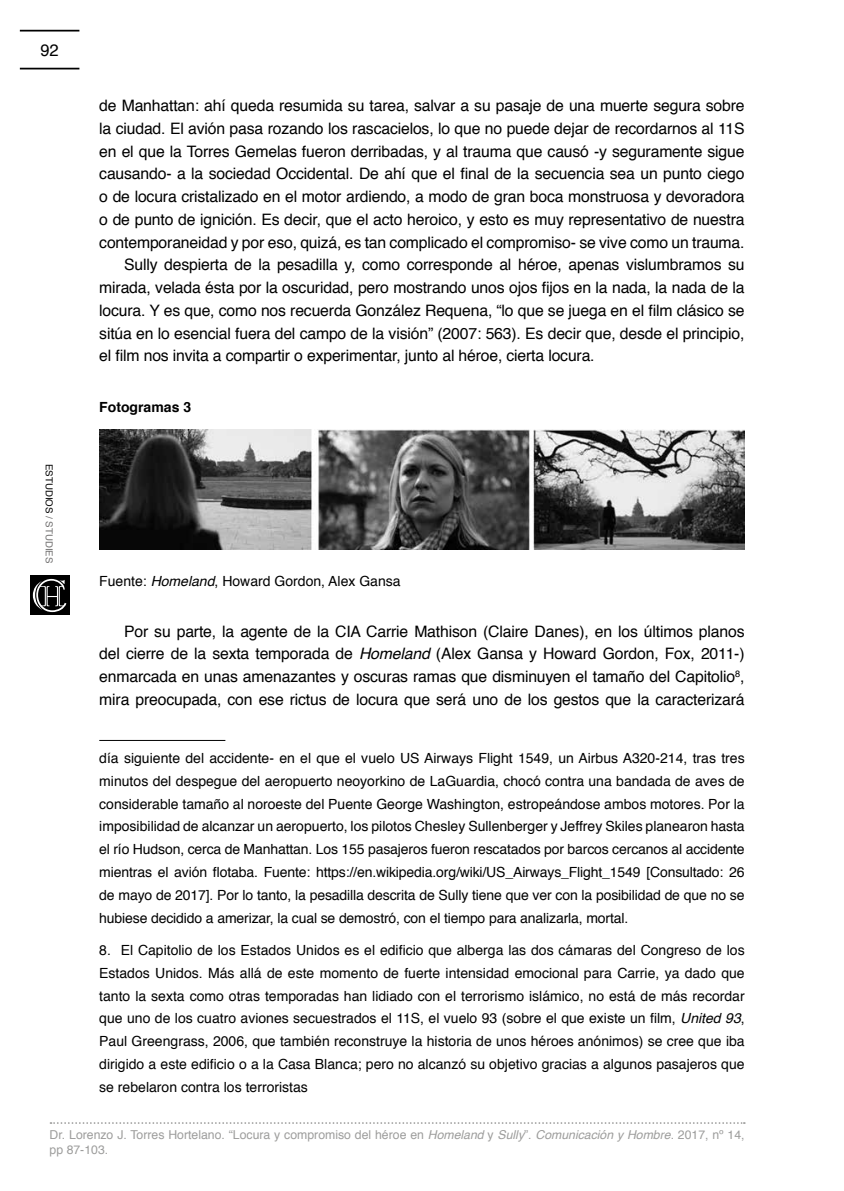
<style>
.page{position:relative;width:844px;height:1191px;background:#fff}
.page>*{position:absolute;margin:0;border:0;box-sizing:border-box;transform-origin:0 0}
.t1{font:16.62px "Helvetica";color:#000}
.t2{font:15.75px/22.8px "Helvetica";letter-spacing:-.01em;color:#000;text-align:justify}
.t3{font:14px/22.8px "Helvetica";color:#000;text-align:justify}
.t4{font:700 14px "Helvetica";color:#000}
.t5{font:12.25px/14.7px "Helvetica";color:#9d9d9c}
.t6{font:9.62px "Helvetica";color:#000}
.s1{color:#706f6f}
.s2{font-style:italic}
</style>
<div class="page">
<hr style="left:20px;top:68px;width:59px;height:1px;background:#000">
<hr style="left:20px;top:30px;width:59px;height:2px;background:#000">
<div style="left:30px;top:575px;width:39px;height:40px;background:#000"></div>
<svg style="left:33px;top:579px;width:33px;height:33px"></svg>
<svg style="left:50px;top:1122px;width:694px;height:2px"></svg>
<hr style="left:99px;top:740px;width:126px;height:1px;background:#000">
<img style="left:99px;top:429px;width:645px;height:121px">
<p class="t1" style="left:40px;top:37px;width:20px">92</p>
<p class="t6" style="left:57px;top:464px;width:101px;rotate:90deg">ESTUDIOS <span class="s1">/ STUDIES</span></p>
<p class="t2" style="left:99px;top:95px;width:646px">de Manhattan: ahí queda resumida su tarea, salvar a su pasaje de una muerte segura sobre</p>
<p class="t2" style="left:99px;top:117px;width:646px">la ciudad. El avión pasa rozando los rascacielos, lo que no puede dejar de recordarnos al 11S</p>
<p class="t2" style="left:99px;top:140px;width:646px">en el que la Torres Gemelas fueron derribadas, y al trauma que causó ‒y seguramente sigue</p>
<p class="t2" style="left:99px;top:163px;width:646px">causando‒ a la sociedad Occidental. De ahí que el final de la secuencia sea un punto ciego</p>
<p class="t2" style="left:99px;top:186px;width:646px">o de locura cristalizado en el motor ardiendo, a modo de gran boca monstruosa y devoradora</p>
<p class="t2" style="left:99px;top:208px;width:646px">o de punto de ignición. Es decir, que el acto heroico, y esto es muy representativo de nuestra</p>
<p class="t2" style="left:99px;top:231px;width:646px">contemporaneidad y por eso, quizá, es tan complicado el compromiso‒ se vive como un trauma.</p>
<p class="t2" style="left:124px;top:254px;width:622px">Sully despierta de la pesadilla y, como corresponde al héroe, apenas vislumbramos su</p>
<p class="t2" style="left:99px;top:277px;width:646px">mirada, velada ésta por la oscuridad, pero mostrando unos ojos fijos en la nada, la nada de la</p>
<p class="t2" style="left:99px;top:299px;width:646px">locura. Y es que, como nos recuerda González Requena, “lo que se juega en el film clásico se</p>
<p class="t2" style="left:99px;top:322px;width:646px">sitúa en lo esencial fuera del campo de la visión” (2007: 563). Es decir que, desde el principio,</p>
<p class="t2" style="left:99px;top:345px;width:497px">el film nos invita a compartir o experimentar, junto al héroe, cierta locura.</p>
<p class="t4" style="left:99px;top:396px;width:93px">Fotogramas 3</p>
<p class="t3" style="left:99px;top:570px;width:303px">Fuente: <span class="s2">Homeland</span>, Howard Gordon, Alex Gansa</p>
<p class="t2" style="left:99px;top:620px;width:646px;text-indent:25px">Por su parte, la agente de la CIA Carrie Mathison (Claire Danes), en los últimos planos del cierre de la sexta temporada de <span class="s2">Homeland</span> (Alex Gansa y Howard Gordon, Fox, 2011-) enmarcada en unas amenazantes y oscuras ramas que disminuyen el tamaño del Capitolio<sup>8</sup>, mira preocupada, con ese rictus de locura que será uno de los gestos que la caracterizará</p>
<p class="t3" style="left:99px;top:747px;width:646px">día siguiente del accidente‒ en el que el vuelo US Airways Flight 1549, un Airbus A320-214, tras tres minutos del despegue del aeropuerto neoyorkino de LaGuardia, chocó contra una bandada de aves de considerable tamaño al noroeste del Puente George Washington, estropeándose ambos motores. Por la imposibilidad de alcanzar un aeropuerto, los pilotos Chesley Sullenberger y Jeffrey Skiles planearon hasta el río Hudson, cerca de Manhattan. Los 155 pasajeros fueron rescatados por barcos cercanos al accidente mientras el avión flotaba. Fuente: https://en.wikipedia.org/wiki/US_Airways_Flight_1549 [Consultado: 26 de mayo de 2017]. Por lo tanto, la pesadilla descrita de Sully tiene que ver con la posibilidad de que no se hubiese decidido a amerizar, la cual se demostró, con el tiempo para analizarla, mortal.</p>
<p class="t3" style="left:99px;top:939px;width:646px">8. El Capitolio de los Estados Unidos es el edificio que alberga las dos cámaras del Congreso de los Estados Unidos. Más allá de este momento de fuerte intensidad emocional para Carrie, ya dado que tanto la sexta como otras temporadas han lidiado con el terrorismo islámico, no está de más recordar que uno de los cuatro aviones secuestrados el 11S, el vuelo 93 (sobre el que existe un film, <span class="s2">United 93</span>, Paul Greengrass, 2006, que también reconstruye la historia de unos héroes anónimos) se cree que iba dirigido a este edificio o a la Casa Blanca; pero no alcanzó su objetivo gracias a algunos pasajeros que se rebelaron contra los terroristas</p>
<p class="t5" style="left:50px;top:1127px;width:696px">Dr. Lorenzo J. Torres Hortelano. “Locura y compromiso del héroe en <span class="s2">Homeland</span> y <span class="s2">Sully</span>”. <span class="s2">Comunicación y Hombre</span>. 2017, nº 14, pp 87-103.</p>
</div>
